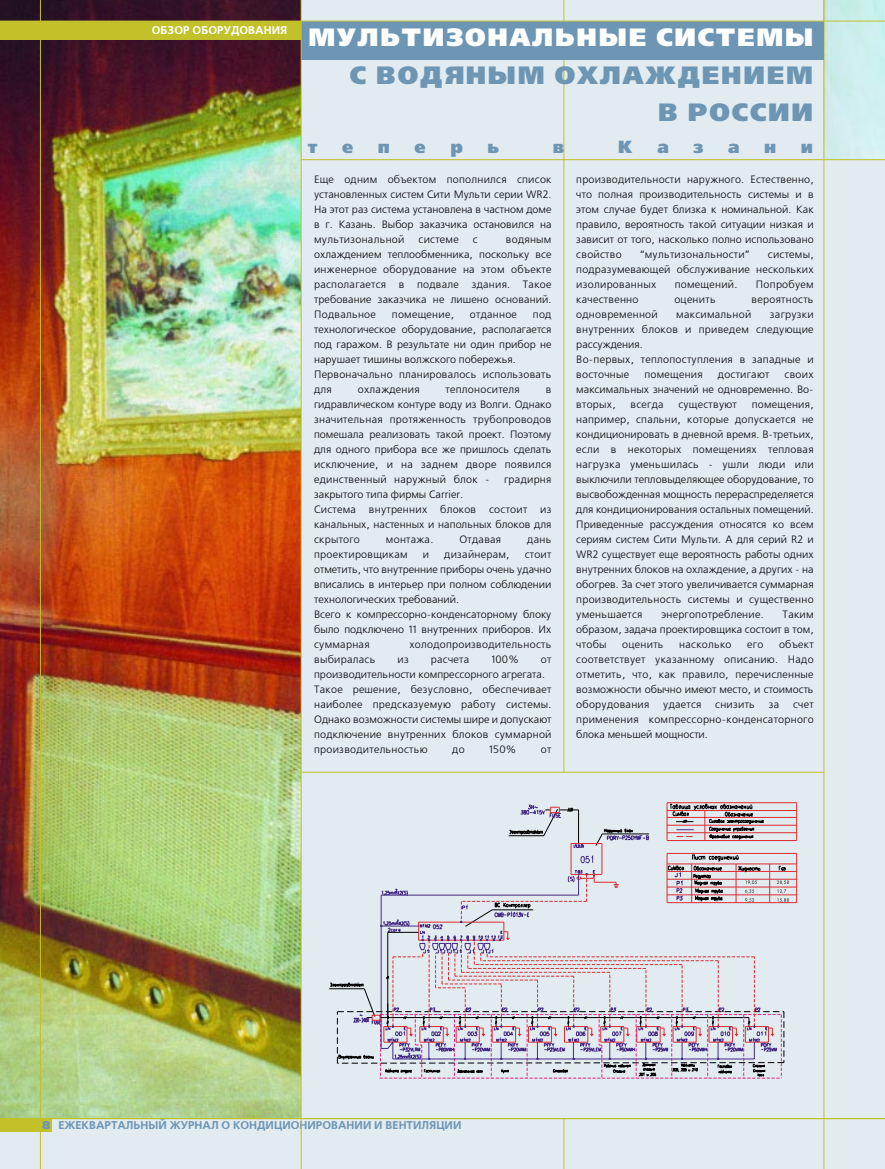
<style>
.page{position:relative;width:885px;height:1169px;background:#e2ebf0}
.page>*{position:absolute;margin:0;border:0;box-sizing:border-box;transform-origin:0 0}
.t1{font:25px/37.5px "Free Set Black C";letter-spacing:.075em;color:#6d95b4;text-align:right}
.t2{font:25px "Free Set Black C";letter-spacing:.075em;color:#fff}
.t3{font:17.5px "Free Set Black C";color:#6d95b4}
.t4{font:700 11.25px "Free Set C";color:#6d95b4}
.t5{font:700 11.25px "Free Set C";color:#fff}
.t6{font:10.62px/15px "Free Set C";letter-spacing:.02em;color:#000;text-align:justify}
.t7{font:10.62px/15px "Free Set C";color:#000}
.s1{font-family:"Free Set Black C";font-weight:400}
</style>
<div class="page">
<img style="left:0;top:0;width:301px;height:1118px">
<div style="left:0;top:1118px;width:52px;height:14px;background:#c3c129"></div>
<hr style="left:0;top:1118px;width:885px;height:1px;background:#c3c129">
<hr style="left:301px;top:772px;width:523px;height:1px;background:#c3c129">
<hr style="left:40px;top:0;width:1px;height:1169px;background:#c3c129">
<img style="left:825px;top:0;width:60px;height:159px">
<div style="left:0;top:21px;width:301px;height:19px;background:#c3c129"></div>
<hr style="left:824px;top:0;width:1px;height:1169px;background:#c3c129">
<hr style="left:564px;top:1118px;width:1px;height:51px;background:#c3c129">
<hr style="left:564px;top:0;width:1px;height:772px;background:#c3c129">
<div style="left:301px;top:21px;width:523px;height:39px;background:#6d95b4"></div>
<hr style="left:301px;top:0;width:1px;height:1169px;background:#c3c129">
<hr style="left:0;top:21px;width:885px;height:1px;background:#c3c129">
<hr style="left:667px;top:894px;width:130px;height:1px;background:#e02a31">
<hr style="left:667px;top:887px;width:130px;height:1px;background:#e02a31">
<hr style="left:667px;top:879px;width:130px;height:1px;background:#e02a31">
<hr style="left:667px;top:871px;width:130px;height:1px;background:#e02a31">
<hr style="left:667px;top:863px;width:130px;height:1px;background:#e02a31">
<hr style="left:667px;top:853px;width:130px;height:1px;background:#e02a31">
<hr style="left:667px;top:902px;width:130px;height:1px;background:#e02a31">
<hr style="left:667px;top:840px;width:130px;height:1px;background:#e02a31">
<hr style="left:667px;top:832px;width:130px;height:1px;background:#e02a31">
<hr style="left:667px;top:825px;width:130px;height:1px;background:#e02a31">
<hr style="left:667px;top:817px;width:130px;height:1px;background:#e02a31">
<hr style="left:667px;top:810px;width:130px;height:1px;background:#e02a31">
<hr style="left:667px;top:802px;width:130px;height:1px;background:#e02a31">
<hr style="left:796px;top:853px;width:1px;height:42px;background:#e02a31">
<hr style="left:796px;top:810px;width:1px;height:30px;background:#e02a31">
<svg style="left:337px;top:803px;width:452px;height:276px"></svg>
<hr style="left:301px;top:159px;width:584px;height:1px;background:#c3c129">
<p class="t5" style="left:152px;top:26px;width:137px">ОБЗОР ОБОРУДОВАНИЯ</p>
<h1 class="t2" style="left:308px;top:28px;width:506px">МУЛЬТИЗОНАЛЬНЫЕ СИСТЕМЫ</h1>
<h1 class="t1" style="left:350px;top:59px;width:465px">С ВОДЯНЫМ ОХЛАЖДЕНИЕМ<br>В РОССИИ</h1>
<h2 class="t3" style="left:308px;top:140px;width:11px">т</h2>
<h2 class="t3" style="left:342px;top:140px;width:13px">е</h2>
<h2 class="t3" style="left:378px;top:140px;width:14px">п</h2>
<h2 class="t3" style="left:415px;top:140px;width:13px">е</h2>
<h2 class="t3" style="left:450px;top:140px;width:14px">р</h2>
<h2 class="t3" style="left:487px;top:140px;width:13px">ь</h2>
<h2 class="t3" style="left:553px;top:140px;width:13px">в</h2>
<h2 class="t3" style="left:618px;top:140px;width:16px">К</h2>
<h2 class="t3" style="left:657px;top:140px;width:13px">а</h2>
<h2 class="t3" style="left:693px;top:140px;width:11px">з</h2>
<h2 class="t3" style="left:728px;top:140px;width:13px">а</h2>
<h2 class="t3" style="left:764px;top:140px;width:14px">н</h2>
<h2 class="t3" style="left:801px;top:140px;width:14px">и</h2>
<p class="t6" style="left:314px;top:172px;width:239px">Еще одним объектом пополнился список установленных систем Сити Мульти серии WR2.<br>На этот раз система установлена в частном доме в г. Казань. Выбор заказчика остановился на мультизональной</p>
<p class="t6" style="left:314px;top:232px;width:239px;text-indent:192px">водяным охлаждением теплообменника, поскольку все инженерное оборудование на этом объекте располагается в подвале здания. Такое требование заказчика не лишено оснований.<br>Подвальное</p>
<p class="t6" style="left:419px;top:232px;width:42px">системе</p>
<p class="t6" style="left:473px;top:232px;width:6px">с</p>
<p class="t7" style="left:314px;top:307px;width:239px;text-indent:219px">под технологическое оборудование, располагается под гаражом. В результате ни один прибор не нарушает тишины волжского побережья.<br>Первоначально планировалось использовать для</p>
<p class="t6" style="left:392px;top:307px;width:64px">помещение,</p>
<p class="t6" style="left:470px;top:307px;width:49px">отданное</p>
<p class="t6" style="left:358px;top:382px;width:63px">охлаждения</p>
<p class="t6" style="left:446px;top:382px;width:76px">теплоносителя</p>
<p class="t6" style="left:314px;top:382px;width:239px;text-indent:232px">в гидравлическом контуре воду из Волги. Однако значительная протяженность трубопроводов помешала реализовать такой проект. Поэтому для одного прибора все же пришлось сделать исключение, и на заднем дворе появился единственный наружный блок -</p>
<p class="t6" style="left:504px;top:472px;width:49px">градирня</p>
<p class="t7" style="left:314px;top:487px;width:239px">закрытого типа фирмы Carrier.<br>Система внутренних блоков состоит из канальных, настенных и напольных блоков для скрытого</p>
<p class="t6" style="left:386px;top:532px;width:49px">монтажа.</p>
<p class="t6" style="left:459px;top:532px;width:43px">Отдавая</p>
<p class="t6" style="left:527px;top:532px;width:26px">дань</p>
<p class="t6" style="left:314px;top:547px;width:95px">проектировщикам</p>
<p class="t6" style="left:423px;top:547px;width:8px">и</p>
<p class="t6" style="left:444px;top:547px;width:67px">дизайнерам,</p>
<p class="t7" style="left:314px;top:547px;width:239px;text-indent:211px">стоит отметить, что внутренние приборы очень удачно вписались в интерьер при полном соблюдении технологических требований.<br>Всего к компрессорно-конденсаторному блоку было подключено 11 внутренних приборов. Их суммарная</p>
<p class="t6" style="left:409px;top:637px;width:144px">холодопроизводительность</p>
<p class="t6" style="left:314px;top:652px;width:63px">выбиралась</p>
<p class="t6" style="left:397px;top:652px;width:13px">из</p>
<p class="t6" style="left:431px;top:652px;width:40px">расчета</p>
<p class="t6" style="left:491px;top:652px;width:29px">100%</p>
<p class="t6" style="left:314px;top:652px;width:239px;text-align:left;text-indent:227px">от производительности компрессорного агрегата.<br>Такое решение, безусловно, обеспечивает наиболее предсказуемую работу системы.<br>Однако возможности системы шире и допускают подключение внутренних блоков суммарной производительностью</p>
<p class="t6" style="left:452px;top:742px;width:14px">до</p>
<p class="t6" style="left:489px;top:742px;width:29px">150%</p>
<p class="t6" style="left:541px;top:742px;width:12px">от</p>
<p class="t6" style="left:576px;top:172px;width:239px">производительности наружного. Естественно, что полная производительность системы и в этом случае будет близка к номинальной. Как правило, вероятность такой ситуации низкая и зависит от того, насколько полно использовано свойство</p>
<p class="t6" style="left:640px;top:247px;width:111px">“мультизональности”</p>
<p class="t6" style="left:576px;top:247px;width:239px;text-indent:192px">системы, подразумевающей обслуживание нескольких изолированных</p>
<p class="t6" style="left:675px;top:277px;width:64px">помещений.</p>
<p class="t6" style="left:756px;top:277px;width:59px">Попробуем</p>
<p class="t6" style="left:576px;top:292px;width:64px">качественно</p>
<p class="t6" style="left:674px;top:292px;width:43px">оценить</p>
<p class="t6" style="left:752px;top:292px;width:64px">вероятность</p>
<p class="t6" style="left:576px;top:307px;width:83px">одновременной</p>
<p class="t6" style="left:676px;top:307px;width:77px">максимальной</p>
<p class="t6" style="left:576px;top:307px;width:239px;text-align:left;text-indent:194px">загрузки внутренних блоков и приведем следующие рассуждения.<br>Во-первых, теплопоступления в западные и восточные</p>
<p class="t6" style="left:576px;top:368px;width:239px;text-indent:208px">своих максимальных значений не одновременно. Во&shy;вторых,</p>
<p class="t6" style="left:644px;top:368px;width:60px">помещения</p>
<p class="t6" style="left:718px;top:368px;width:53px">достигают</p>
<p class="t6" style="left:576px;top:398px;width:239px;text-indent:175px">помещения, например, спальни, которые допускается не кондиционировать в дневной время. В-третьих, если в некоторых помещениях тепловая нагрузка уменьшилась - ушли люди или выключили тепловыделяющее оборудование, то высвобожденная мощность перераспределяется для кондиционирования остальных помещений.<br>Приведенные рассуждения относятся ко всем сериям систем Сити Мульти. А для серий R2 и WR2 существует еще вероятность работы одних внутренних блоков на охлаждение, а других - на обогрев. За счет этого увеличивается суммарная производительность системы и существенно уменьшается</p>
<p class="t6" style="left:631px;top:398px;width:35px">всегда</p>
<p class="t6" style="left:678px;top:398px;width:60px">существуют</p>
<p class="t6" style="left:661px;top:608px;width:104px">энергопотребление.</p>
<p class="t6" style="left:576px;top:608px;width:239px;text-indent:206px">Таким образом, задача проектировщика состоит в том, чтобы</p>
<p class="t6" style="left:576px;top:638px;width:239px;text-indent:203px">объект соответствует указанному описанию. Надо отметить, что, как правило, перечисленные возможности обычно имеют место, и стоимость оборудования</p>
<p class="t6" style="left:622px;top:638px;width:43px">оценить</p>
<p class="t6" style="left:679px;top:638px;width:54px">насколько</p>
<p class="t6" style="left:747px;top:638px;width:18px">его</p>
<p class="t6" style="left:576px;top:698px;width:239px;text-indent:217px">счет применения компрессорно-конденсаторного блока меньшей мощности.</p>
<p class="t6" style="left:663px;top:698px;width:40px">удается</p>
<p class="t6" style="left:715px;top:698px;width:41px">снизить</p>
<p class="t6" style="left:769px;top:698px;width:12px">за</p>
<p class="t4" style="left:42px;top:1121px;width:421px"><span class="s1">8</span> ЕЖЕКВАРТАЛЬНЫЙ ЖУРНАЛ О КОНДИЦИОНИРОВАНИИ И ВЕНТИЛЯЦИИ</p>
</div>
